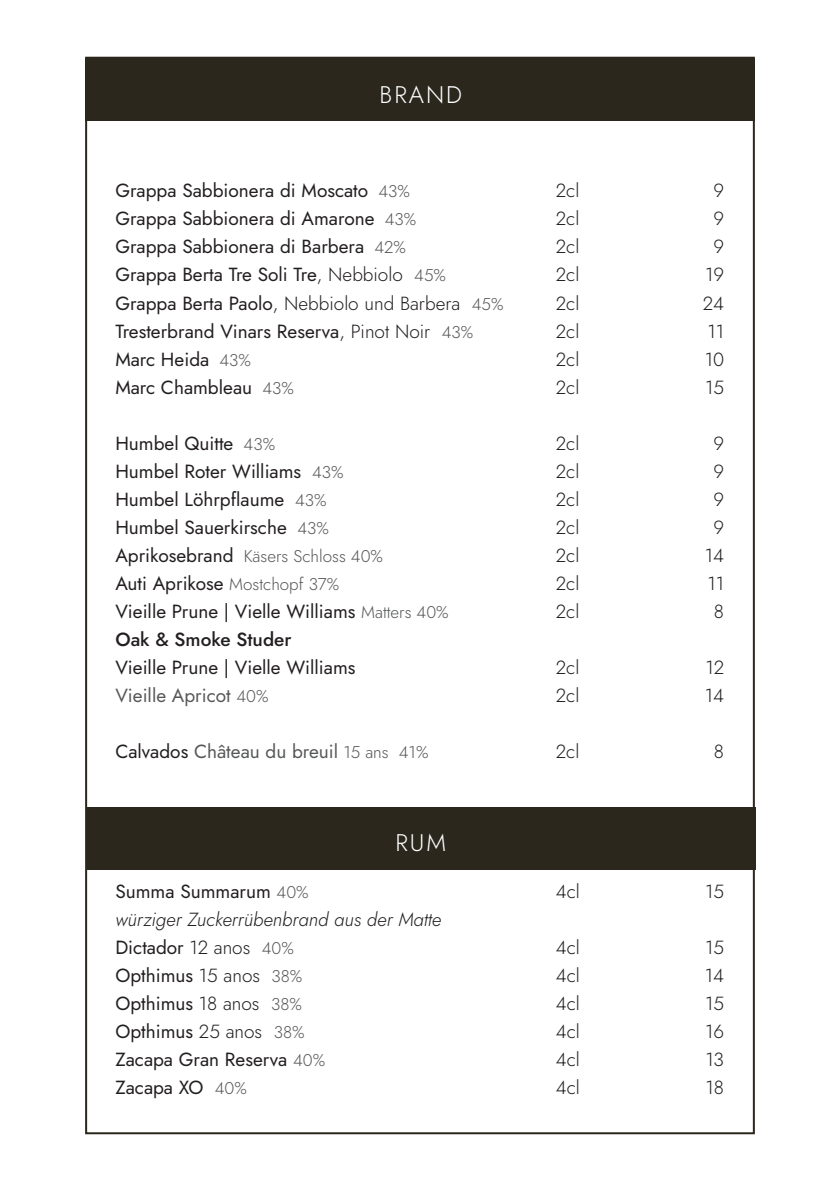
<style>
.page{position:relative;width:840px;height:1191px;background:#fff}
.page>*{position:absolute;margin:0;border:0;box-sizing:border-box;transform-origin:0 0}
.t1{font:300 24px "Jost";letter-spacing:.08em;color:#fff}
.Grundtext{font:19px "Jost";color:#231f20}
.Grundtext-2{font:300 19px "Jost";color:#231f20}
.Grundtext-3{font:19px "Jost";color:#57585a}
.Grundtext-4{font:italic 300 19px "Jost";color:#231f20}
.Grundtext-5{font:500 19px "Jost";color:#231f20}
.Grundtext-6{font:300 17px "Jost";color:#57585a}
.s1{font-weight:300;font-size:17px;color:#57585a}
.s2{font-weight:300}
.s3{font-weight:400}
.s4{font-size:17px;color:#57585a}
.s5{font-weight:400;font-size:19px;color:#231f20}
.s6{font-weight:300;font-size:17px}
.s7{color:#231f20}
</style>
<div class="page">
<div style="left:85px;top:59px;width:669px;height:62px;background:#2b271d"></div>
<div style="left:86px;top:807px;width:669px;height:62px;background:#2b271d"></div>
<p class="t1" style="left:379px;top:78px;width:84px">BRAND</p>
<p class="Grundtext" style="left:115px;top:178px;width:296px">Grappa Sabbionera di Moscato <span class="s1">43%</span></p>
<p class="Grundtext-2" style="left:555px;top:178px;width:25px">2cl</p>
<p class="Grundtext-2" style="left:713px;top:178px;width:12px">9</p>
<p class="Grundtext" style="left:115px;top:206px;width:302px">Grappa Sabbionera di Amarone <span class="s1">43%</span></p>
<p class="Grundtext-2" style="left:555px;top:206px;width:25px">2cl</p>
<p class="Grundtext-2" style="left:713px;top:206px;width:12px">9</p>
<p class="Grundtext" style="left:115px;top:234px;width:292px">Grappa Sabbionera di Barbera <span class="s1">42%</span></p>
<p class="Grundtext-2" style="left:555px;top:234px;width:25px">2cl</p>
<p class="Grundtext-2" style="left:713px;top:234px;width:12px">9</p>
<p class="Grundtext" style="left:115px;top:262px;width:332px">Grappa Berta Tre Soli Tre<span class="s2">, Nebbiolo</span> <span class="s1">45%</span></p>
<p class="Grundtext-2" style="left:555px;top:262px;width:25px">2cl</p>
<p class="Grundtext-2" style="left:704px;top:262px;width:20px">19</p>
<p class="Grundtext-2" style="left:115px;top:290px;width:389px"><span class="s3">Grappa Berta Paolo</span>, Nebbiolo und Barbera <span class="s4">45%</span></p>
<p class="Grundtext-2" style="left:555px;top:290px;width:25px">2cl</p>
<p class="Grundtext-2" style="left:702px;top:290px;width:23px">24</p>
<p class="Grundtext" style="left:115px;top:318px;width:359px">Tresterbrand Vinars Reserva<span class="s2">, Pinot Noir</span> <span class="s1">43%</span></p>
<p class="Grundtext-2" style="left:555px;top:318px;width:25px">2cl</p>
<p class="Grundtext-2" style="left:707px;top:318px;width:18px">11</p>
<p class="Grundtext" style="left:115px;top:346px;width:137px">Marc Heida <span class="s1">43%</span></p>
<p class="Grundtext-2" style="left:555px;top:346px;width:25px">2cl</p>
<p class="Grundtext-2" style="left:704px;top:346px;width:21px">10</p>
<p class="Grundtext" style="left:115px;top:374px;width:180px">Marc Chambleau <span class="s1">43%</span></p>
<p class="Grundtext-2" style="left:555px;top:374px;width:25px">2cl</p>
<p class="Grundtext-2" style="left:704px;top:374px;width:20px">15</p>
<p class="Grundtext" style="left:115px;top:430px;width:161px">Humbel Quitte <span class="s1">43%</span></p>
<p class="Grundtext-2" style="left:555px;top:430px;width:25px">2cl</p>
<p class="Grundtext-2" style="left:713px;top:430px;width:12px">9</p>
<p class="Grundtext" style="left:115px;top:458px;width:229px">Humbel Roter Williams <span class="s1">43%</span></p>
<p class="Grundtext-2" style="left:555px;top:458px;width:25px">2cl</p>
<p class="Grundtext-2" style="left:713px;top:458px;width:12px">9</p>
<p class="Grundtext" style="left:115px;top:486px;width:213px">Humbel Löhrpflaume <span class="s1">43%</span></p>
<p class="Grundtext-2" style="left:555px;top:486px;width:25px">2cl</p>
<p class="Grundtext-2" style="left:713px;top:486px;width:12px">9</p>
<p class="Grundtext" style="left:115px;top:514px;width:215px">Humbel Sauerkirsche <span class="s1">43%</span></p>
<p class="Grundtext-2" style="left:555px;top:514px;width:25px">2cl</p>
<p class="Grundtext-2" style="left:713px;top:514px;width:12px">9</p>
<p class="Grundtext-6" style="left:115px;top:544px;width:269px"><span class="s5">Aprikosebrand</span> Käsers Schloss 40%</p>
<p class="Grundtext-2" style="left:555px;top:542px;width:25px">2cl</p>
<p class="Grundtext-2" style="left:704px;top:542px;width:21px">14</p>
<p class="Grundtext" style="left:115px;top:570px;width:225px">Auti Aprikose <span class="s1">Mostchopf 37%</span></p>
<p class="Grundtext-2" style="left:555px;top:570px;width:25px">2cl</p>
<p class="Grundtext-2" style="left:707px;top:570px;width:18px">11</p>
<p class="Grundtext" style="left:115px;top:598px;width:334px">Vieille Prune | Vielle Williams <span class="s1">Matters 40%</span></p>
<p class="Grundtext-2" style="left:555px;top:598px;width:25px">2cl</p>
<p class="Grundtext-2" style="left:713px;top:598px;width:12px">8</p>
<p class="Grundtext-5" style="left:115px;top:626px;width:177px">Oak &amp; Smoke Studer</p>
<p class="Grundtext" style="left:115px;top:654px;width:241px">Vieille Prune | Vielle Williams</p>
<p class="Grundtext-2" style="left:555px;top:654px;width:25px">2cl</p>
<p class="Grundtext-2" style="left:705px;top:654px;width:20px">12</p>
<p class="Grundtext-3" style="left:115px;top:682px;width:154px">Vieille Apricot <span class="s6">40%</span></p>
<p class="Grundtext-2" style="left:555px;top:682px;width:25px">2cl</p>
<p class="Grundtext-2" style="left:704px;top:682px;width:21px">14</p>
<p class="Grundtext-3" style="left:115px;top:738px;width:314px"><span class="s7">Calvados</span> Château du breuil <span class="s6">15 ans 41%</span></p>
<p class="Grundtext-2" style="left:555px;top:738px;width:25px">2cl</p>
<p class="Grundtext-2" style="left:713px;top:738px;width:12px">8</p>
<p class="t1" style="left:395px;top:826px;width:52px">RUM</p>
<p class="Grundtext" style="left:115px;top:878px;width:195px">Summa Summarum <span class="s1">40%</span></p>
<p class="Grundtext-2" style="left:555px;top:878px;width:25px">4cl</p>
<p class="Grundtext-2" style="left:704px;top:878px;width:20px">15</p>
<p class="Grundtext-4" style="left:115px;top:906px;width:327px">würziger Zuckerrübenbrand aus der Matte</p>
<p class="Grundtext" style="left:115px;top:934px;width:180px">Dictador <span class="s2">12 anos</span> <span class="s1">40%</span></p>
<p class="Grundtext-2" style="left:555px;top:934px;width:25px">4cl</p>
<p class="Grundtext-2" style="left:704px;top:934px;width:20px">15</p>
<p class="Grundtext" style="left:115px;top:962px;width:188px">Opthimus <span class="s2">15 anos</span> <span class="s1">38%</span></p>
<p class="Grundtext-2" style="left:555px;top:962px;width:25px">4cl</p>
<p class="Grundtext-2" style="left:704px;top:962px;width:21px">14</p>
<p class="Grundtext" style="left:115px;top:990px;width:188px">Opthimus <span class="s2">18 anos</span> <span class="s1">38%</span></p>
<p class="Grundtext-2" style="left:555px;top:990px;width:25px">4cl</p>
<p class="Grundtext-2" style="left:704px;top:990px;width:20px">15</p>
<p class="Grundtext" style="left:115px;top:1018px;width:190px">Opthimus <span class="s2">25 anos</span> <span class="s1">38%</span></p>
<p class="Grundtext-2" style="left:555px;top:1018px;width:25px">4cl</p>
<p class="Grundtext-2" style="left:704px;top:1018px;width:20px">16</p>
<p class="Grundtext" style="left:115px;top:1046px;width:211px">Zacapa Gran Reserva <span class="s1">40%</span></p>
<p class="Grundtext-2" style="left:555px;top:1046px;width:25px">4cl</p>
<p class="Grundtext-2" style="left:705px;top:1046px;width:20px">13</p>
<p class="Grundtext" style="left:115px;top:1074px;width:133px">Zacapa XO <span class="s1">40%</span></p>
<p class="Grundtext-2" style="left:555px;top:1074px;width:25px">4cl</p>
<p class="Grundtext-2" style="left:705px;top:1074px;width:20px">18</p>
</div>
